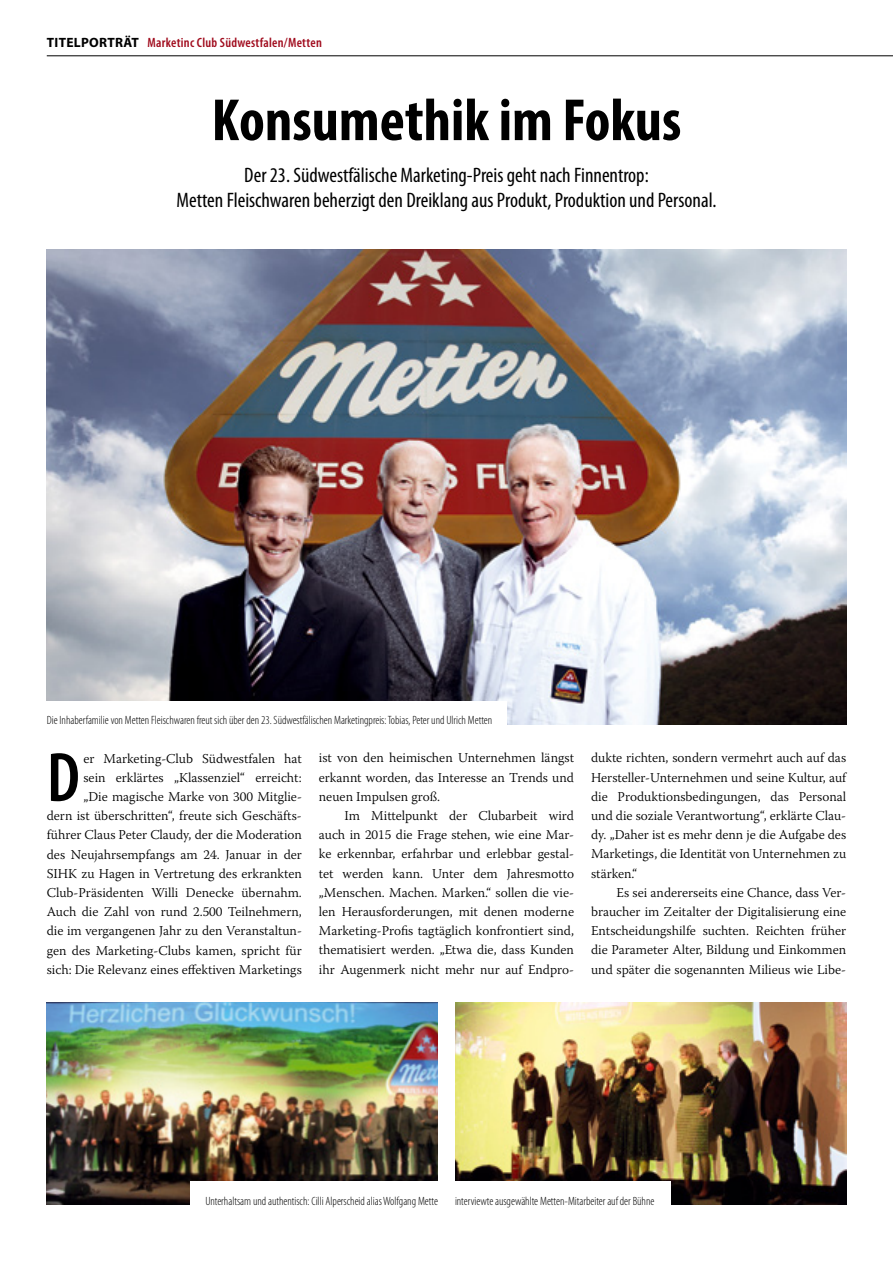
<style>
.page{position:relative;width:893px;height:1263px;background:#fff}
.page>*{position:absolute;margin:0;border:0;box-sizing:border-box;transform-origin:0 0}
.t1{font:600 condensed 70.5px "Myriad Pro";color:#000}
.t2{font:700 condensed 60px "Myriad Pro";color:#000}
.t3{font:condensed 21px/25.2px "Myriad Pro";color:#000;text-align:center}
.t4{font:300 13.5px/19.2px "Warnock Pro";color:#000;text-align:justify}
.t5{font:600 condensed 13.5px "Myriad Pro";letter-spacing:.02em;color:#a00b1d}
.t6{font:300 condensed 12px "Myriad Pro";color:#000}
.s1{font-weight:700;font-stretch:normal;color:#000}
</style>
<div class="page">
<hr style="left:47px;top:55px;width:846px;height:1px;background:#000">
<img style="left:47px;top:250px;width:799px;height:474px">
<img style="left:47px;top:1002px;width:391px;height:202px">
<img style="left:455px;top:1002px;width:391px;height:202px">
<div style="left:42px;top:701px;width:465px;height:25px;background:#fff"></div>
<div style="left:190px;top:1181px;width:481px;height:31px;background:#fff"></div>
<p class="t5" style="left:47px;top:34px;width:276px"><span class="s1">TITELPORTRÄT</span> Marketinc Club Südwestfalen/Metten</p>
<h2 class="t2" style="left:212px;top:83px;width:471px">Konsumethik im Fokus</h2>
<h3 class="t3" style="left:176px;top:162px;width:541px">Der 23. Südwestfälische Marketing-Preis geht nach Finnentrop:<br>Metten Fleischwaren beherzigt den Dreiklang aus Produkt, Produktion und Personal.</h3>
<p class="t6" style="left:47px;top:713px;width:447px">Die Inhaberfamilie von Metten Fleischwaren freut sich über den 23. Südwestfälischen Marketingpreis: Tobias, Peter und Ulrich Metten</p>
<p class="t4" style="left:47px;top:748px;width:257px;text-align:right">er Marketing-Club Südwestfalen hat<br>sein erklärtes „Klassenziel“ erreicht:<br>„Die magische Marke von 300 Mitglie-<br>dern ist überschritten“, freute sich Geschäfts&shy;führer Claus Peter Claudy, der die Moderation des Neujahrsempfangs am 24. Januar in der SIHK zu Hagen in Vertretung des erkrankten Club-Präsidenten Willi Denecke übernahm.<br>Auch die Zahl von rund 2.500 Teilnehmern, die im vergangenen Jahr zu den Veranstaltun&shy;gen des Marketing-Clubs kamen, spricht für sich: Die Relevanz eines effektiven Marketings</p>
<p class="t4" style="left:319px;top:748px;width:257px">ist von den heimischen Unternehmen längst erkannt worden, das Interesse an Trends und neuen Impulsen groß.</p>
<h1 class="t1" style="left:47px;top:734px;width:35px">D</h1>
<p class="t4" style="left:319px;top:806px;width:257px;text-indent:26px">Im Mittelpunkt der Clubarbeit wird auch in 2015 die Frage stehen, wie eine Mar&shy;ke erkennbar, erfahrbar und erlebbar gestal&shy;tet werden kann. Unter dem Jahresmotto „Menschen. Machen. Marken.“ sollen die vie&shy;len Herausforderungen, mit denen moderne Marketing-Profis tagtäglich konfrontiert sind, thematisiert werden. „Etwa die, dass Kunden ihr Augenmerk nicht mehr nur auf Endpro-</p>
<p class="t4" style="left:591px;top:748px;width:257px">dukte richten, sondern vermehrt auch auf das Hersteller-Unternehmen und seine Kultur, auf die Produktionsbedingungen, das Personal und die soziale Verantwortung“, erklärte Clau&shy;dy. „Daher ist es mehr denn je die Aufgabe des Marketings, die Identität von Unternehmen zu stärken.“</p>
<p class="t4" style="left:591px;top:882px;width:257px;text-indent:26px">Es sei andererseits eine Chance, dass Ver&shy;braucher im Zeitalter der Digitalisierung eine Entscheidungshilfe suchten. Reichten früher die Parameter Alter, Bildung und Einkommen und später die sogenannten Milieus wie Libe-</p>
<p class="t6" style="left:205px;top:1193px;width:234px">Unterhaltsam und authentisch: Cilli Alperscheid alias Wolfgang Mette</p>
<p class="t6" style="left:455px;top:1193px;width:201px">interviewte ausgewählte Metten-Mitarbeiter auf der Bühne</p>
</div>
